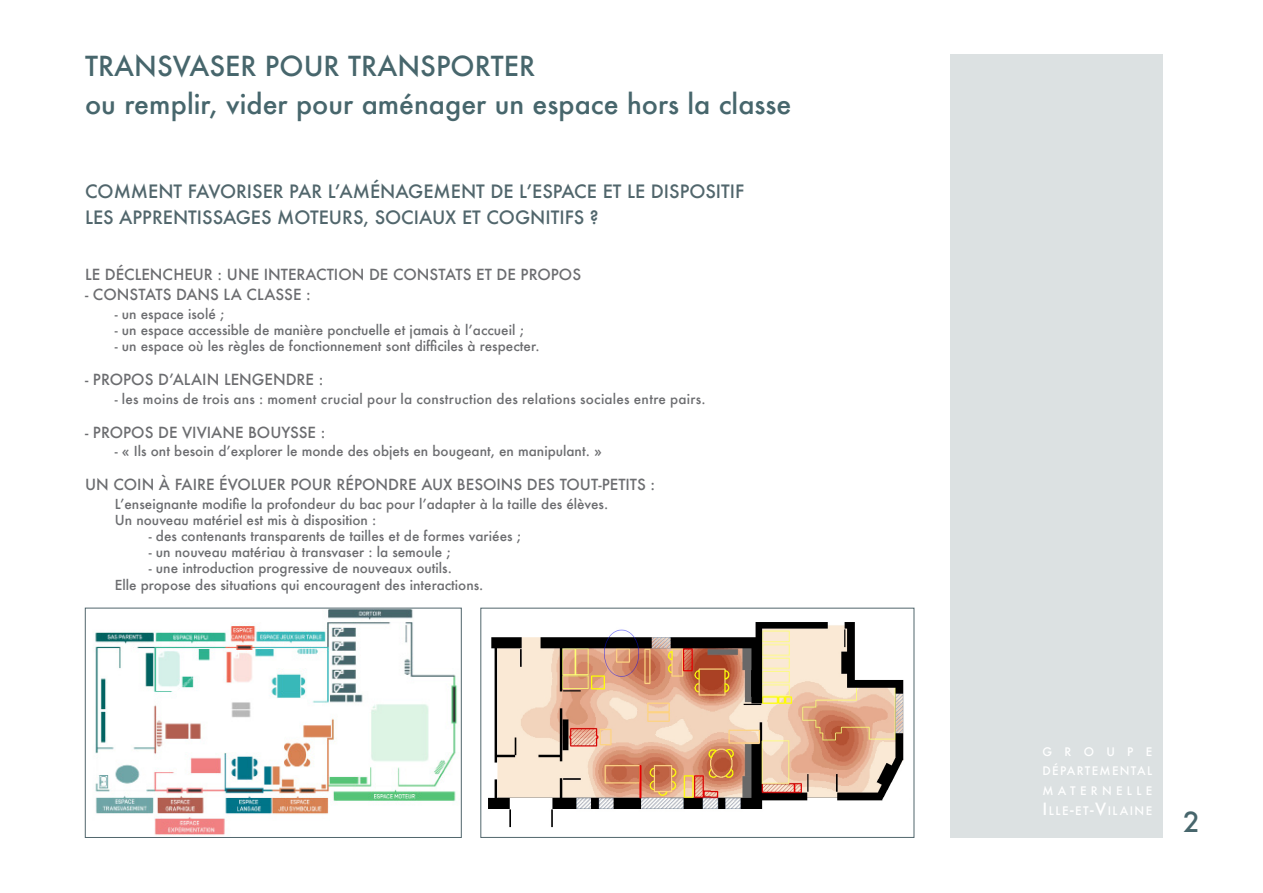
<style>
.page{position:relative;width:1263px;height:893px;background:#fff}
.page>*{position:absolute;margin:0;border:0;box-sizing:border-box;transform-origin:0 0}
.titre{font:500 27px "Futura";color:#47666c}
.t1{font:500 27px "Futura";color:#47666c}
.soustitre{font:500 18px "Futura";color:#51666c}
.texte{font:500 15px "Futura";color:#6c6d70}
.texte-2{font:500 13.5px "Futura";color:#6c6d70}
.t2{font:500 11.55px/19.8px "Futura";letter-spacing:.125em;color:#fff;text-align:justify}
.s1{font-size:16.5px}
</style>
<div class="page">
<div style="left:950px;top:54px;width:213px;height:784px;background:#dce1e2"></div>
<img style="left:95px;top:610px;width:362px;height:226px">
<div style="left:85px;top:608px;width:376px;height:230px;border:1px solid #51666c"></div>
<img style="left:488px;top:622px;width:416px;height:206px">
<div style="left:480px;top:608px;width:434px;height:230px;border:1px solid #51666c"></div>
<p class="titre" style="left:85px;top:48px;width:452px">TRANSVASER POUR TRANSPORTER</p>
<p class="titre" style="left:85px;top:85px;width:708px">ou remplir, vider pour aménager un espace hors la classe</p>
<p class="soustitre" style="left:85px;top:179px;width:661px">COMMENT FAVORISER PAR L’AMÉNAGEMENT DE L’ESPACE ET LE DISPOSITIF</p>
<p class="soustitre" style="left:85px;top:205px;width:515px">LES APPRENTISSAGES MOTEURS, SOCIAUX ET COGNITIFS ?</p>
<p class="texte" style="left:85px;top:264px;width:498px">LE DÉCLENCHEUR : UNE INTERACTION DE CONSTATS ET DE PROPOS</p>
<p class="texte" style="left:85px;top:284px;width:227px">- CONSTATS DANS LA CLASSE :</p>
<p class="texte-2" style="left:115px;top:304px;width:111px">- un espace isolé ;</p>
<p class="texte-2" style="left:115px;top:321px;width:410px">- un espace accessible de manière ponctuelle et jamais à l’accueil ;</p>
<p class="texte-2" style="left:115px;top:337px;width:426px">- un espace où les règles de fonctionnement sont difficiles à respecter.</p>
<p class="texte" style="left:85px;top:369px;width:240px">- PROPOS D’ALAIN LENGENDRE :</p>
<p class="texte-2" style="left:115px;top:389px;width:592px">- les moins de trois ans : moment crucial pour la construction des relations sociales entre pairs.</p>
<p class="texte" style="left:85px;top:422px;width:242px">- PROPOS DE VIVIANE BOUYSSE :</p>
<p class="texte-2" style="left:115px;top:442px;width:488px">- « Ils ont besoin d’explorer le monde des objets en bougeant, en manipulant. »</p>
<p class="texte" style="left:85px;top:474px;width:572px">UN COIN À FAIRE ÉVOLUER POUR RÉPONDRE AUX BESOINS DES TOUT-PETITS :</p>
<p class="texte-2" style="left:115px;top:494px;width:495px">L’enseignante modifie la profondeur du bac pour l’adapter à la taille des élèves.</p>
<p class="texte-2" style="left:115px;top:511px;width:263px">Un nouveau matériel est mis à disposition :</p>
<p class="texte-2" style="left:149px;top:527px;width:374px">- des contenants transparents de tailles et de formes variées ;</p>
<p class="texte-2" style="left:149px;top:543px;width:303px">- un nouveau matériau à transvaser : la semoule ;</p>
<p class="texte-2" style="left:149px;top:559px;width:305px">- une introduction progressive de nouveaux outils.</p>
<p class="texte-2" style="left:115px;top:575px;width:370px">Elle propose des situations qui encouragent des interactions.</p>
<p class="t2" style="left:1042px;top:741px;width:111px">GROUPE DÉPARTEMENTAL MATERNELLE <span class="s1">I</span>LLE<span class="s1">-</span>ET<span class="s1">-V</span>I LAI NE</p>
<h1 class="t1" style="left:1183px;top:804px;width:18px">2</h1>
</div>
